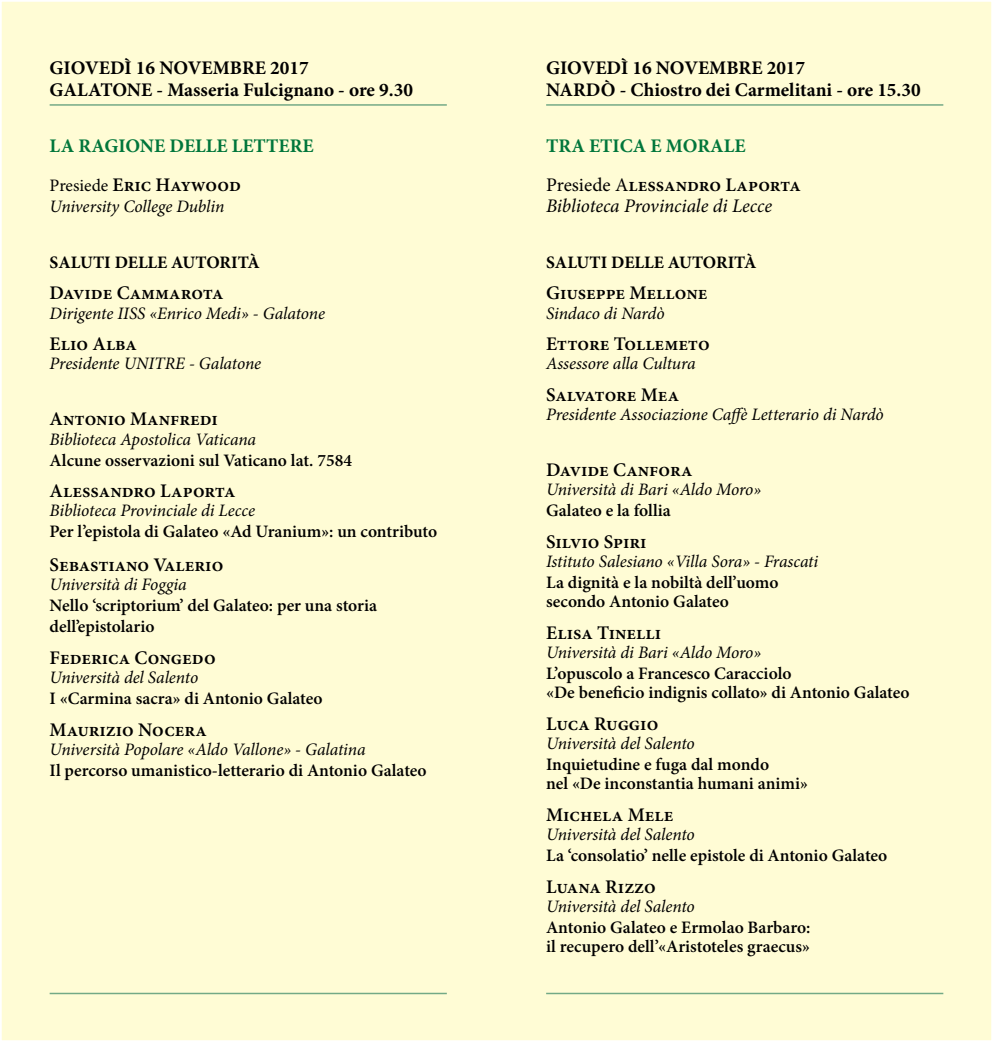
<style>
.page{position:relative;width:993px;height:1042px;background:#fff}
.page>*{position:absolute;margin:0;border:0;box-sizing:border-box;transform-origin:0 0}
.t1{font:600 19.25px/38.5px "Minion Pro";color:#000}
.t2{font:700 19.25px/22.8px "Minion Pro";color:#000}
.t3{font:700 19.25px/38.5px "Minion Pro";color:#00763b}
.t4{font:italic 19.25px "Minion Pro";letter-spacing:-.005em;color:#000}
.t5{font:600 17.5px/19.2px "Minion Pro";color:#000}
.t6{font:italic 17.5px "Minion Pro";letter-spacing:-.01em;color:#000}
.t7{font:700 17.5px "Minion Pro";color:#000}
.s1{font-weight:400;font-size:17.5px;color:#000}
.s2{font-weight:600;color:#000}
.s3{font-weight:700;color:#00763b}
.s4{font-weight:400}
</style>
<div class="page">
<div style="left:1px;top:1px;width:990px;height:1040px;background:#fffcd5"></div>
<hr style="left:50px;top:104px;width:396px;height:2px;background:#73a986">
<hr style="left:50px;top:992px;width:396px;height:2px;background:#73a986">
<hr style="left:546px;top:104px;width:397px;height:2px;background:#73a986">
<hr style="left:546px;top:992px;width:397px;height:2px;background:#73a986">
<p class="t2" style="left:50px;top:56px;width:365px">GIOVEDÌ 16 NOVEMBRE 2017<br>GALATONE - Masseria Fulcignano - ore 9.30</p>
<p class="t3" style="left:50px;top:127px;width:265px">LA RAGIONE DELLE LETTERE<br><span class="s1">Presiede</span> <span class="s2">Eric Haywood</span></p>
<p class="t6" style="left:50px;top:194px;width:176px">University College Dublin</p>
<p class="t7" style="left:50px;top:250px;width:212px">SALUTI DELLE AUTORITÀ</p>
<p class="t1" style="left:50px;top:274px;width:175px">Davide Cammarota</p>
<p class="t6" style="left:50px;top:301px;width:277px">Dirigente IISS «Enrico Medi» - Galatone</p>
<p class="t1" style="left:50px;top:325px;width:89px">Elio Alba</p>
<p class="t6" style="left:50px;top:352px;width:213px">Presidente UNITRE - Galatone</p>
<p class="t1" style="left:50px;top:400px;width:170px">Antonio Manfredi</p>
<p class="t6" style="left:50px;top:427px;width:208px">Biblioteca Apostolica Vaticana</p>
<p class="t5" style="left:50px;top:450px;width:304px">Alcune osservazioni sul Vaticano lat. 7584</p>
<p class="t1" style="left:50px;top:472px;width:187px">Alessandro Laporta</p>
<p class="t6" style="left:50px;top:499px;width:207px">Biblioteca Provinciale di Lecce</p>
<p class="t5" style="left:50px;top:522px;width:389px">Per l’epistola di Galateo «Ad Uranium»: un contributo</p>
<p class="t1" style="left:50px;top:545px;width:175px">Sebastiano Valerio</p>
<p class="t6" style="left:50px;top:573px;width:139px">Università di Foggia</p>
<p class="t5" style="left:50px;top:595px;width:329px;line-height:21px">Nello ‘scriptorium’ del Galateo: per una storia dell’epistolario</p>
<p class="t1" style="left:50px;top:638px;width:167px">Federica Congedo</p>
<p class="t6" style="left:50px;top:665px;width:150px">Università del Salento</p>
<p class="t5" style="left:50px;top:689px;width:274px">I «Carmina sacra» di Antonio Galateo</p>
<p class="t1" style="left:50px;top:710px;width:159px">Maurizio Nocera</p>
<p class="t6" style="left:50px;top:737px;width:317px">Università Popolare «Aldo Vallone» - Galatina</p>
<p class="t5" style="left:50px;top:760px;width:378px">Il percorso umanistico-letterario di Antonio Galateo</p>
<p class="t2" style="left:546px;top:56px;width:376px">GIOVEDÌ 16 NOVEMBRE 2017<br>NARDÒ - Chiostro dei Carmelitani - ore 15.30</p>
<p class="t1" style="left:546px;top:127px;width:256px"><span class="s3">TRA ETICA E MORALE<br></span><span class="s4">Presiede A</span>lessandro Laporta</p>
<p class="t4" style="left:546px;top:192px;width:227px">Biblioteca Provinciale di Lecce</p>
<p class="t7" style="left:546px;top:250px;width:212px">SALUTI DELLE AUTORITÀ</p>
<p class="t1" style="left:546px;top:274px;width:163px">Giuseppe Mellone</p>
<p class="t6" style="left:546px;top:301px;width:120px">Sindaco di Nardò</p>
<p class="t1" style="left:546px;top:325px;width:165px">Ettore Tollemeto</p>
<p class="t6" style="left:546px;top:352px;width:151px">Assessore alla Cultura</p>
<p class="t1" style="left:546px;top:375px;width:134px">Salvatore Mea</p>
<p class="t6" style="left:546px;top:402px;width:339px">Presidente Associazione Caffè Letterario di Nardò</p>
<p class="t1" style="left:546px;top:451px;width:148px">Davide Canfora</p>
<p class="t6" style="left:546px;top:478px;width:216px">Università di Bari «Aldo Moro»</p>
<p class="t5" style="left:546px;top:501px;width:126px">Galateo e la follia</p>
<p class="t1" style="left:546px;top:522px;width:102px">Silvio Spiri</p>
<p class="t6" style="left:546px;top:549px;width:273px">Istituto Salesiano «Villa Sora» - Frascati</p>
<p class="t5" style="left:546px;top:573px;width:234px">La dignità e la nobiltà dell’uomo secondo Antonio Galateo</p>
<p class="t1" style="left:546px;top:613px;width:116px">Elisa Tinelli</p>
<p class="t6" style="left:546px;top:640px;width:216px">Università di Bari «Aldo Moro»</p>
<p class="t5" style="left:546px;top:664px;width:365px">L’opuscolo a Francesco Caracciolo<br>«De beneficio indignis collato» di Antonio Galateo</p>
<p class="t1" style="left:546px;top:704px;width:114px">Luca Ruggio</p>
<p class="t6" style="left:546px;top:731px;width:150px">Università del Salento</p>
<p class="t5" style="left:546px;top:755px;width:263px">Inquietudine e fuga dal mondo<br>nel «De inconstantia humani animi»</p>
<p class="t1" style="left:546px;top:795px;width:129px">Michela Mele</p>
<p class="t6" style="left:546px;top:822px;width:150px">Università del Salento</p>
<p class="t5" style="left:546px;top:846px;width:342px">La ‘consolatio’ nelle epistole di Antonio Galateo</p>
<p class="t1" style="left:546px;top:867px;width:111px">Luana Rizzo</p>
<p class="t6" style="left:546px;top:894px;width:150px">Università del Salento</p>
<p class="t5" style="left:546px;top:917px;width:266px">Antonio Galateo e Ermolao Barbaro: il recupero dell’«Aristoteles graecus»</p>
</div>
